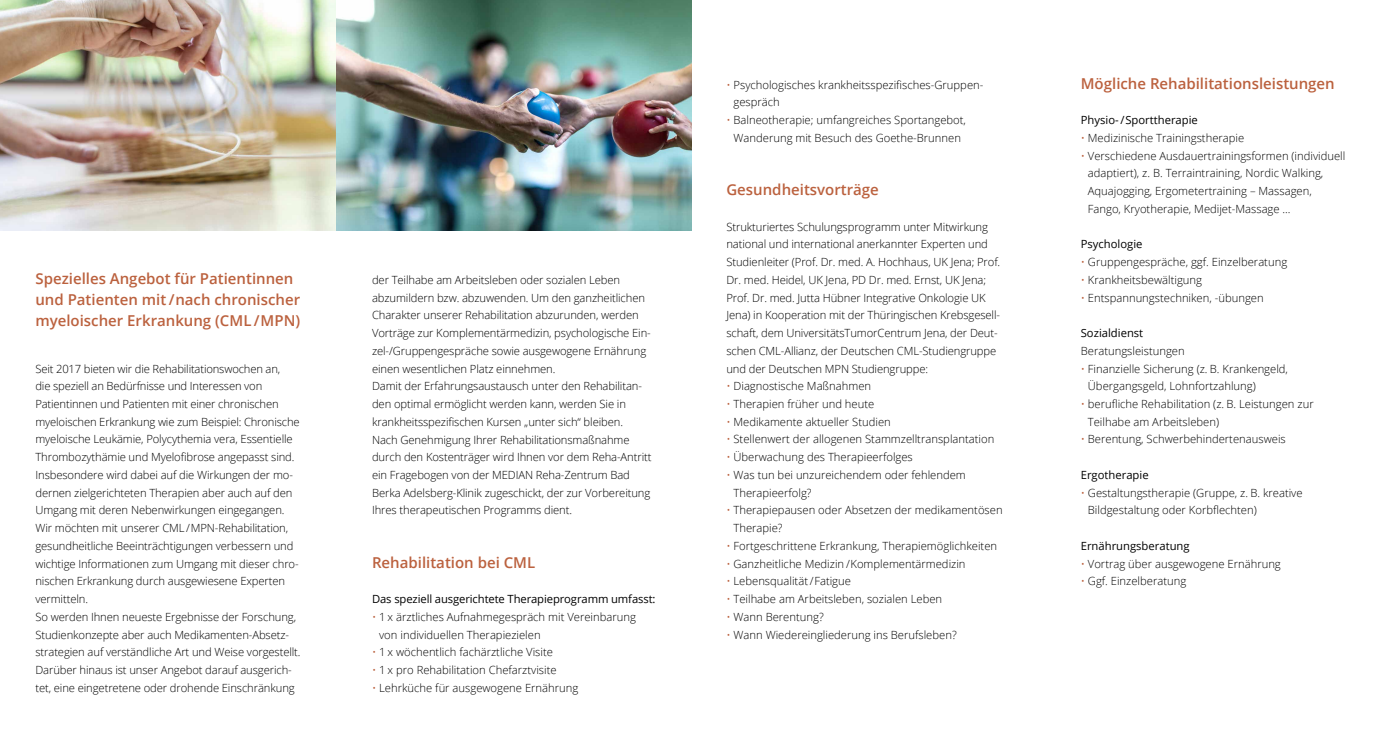
<style>
.page{position:relative;width:1382px;height:745px;background:#fff}
.page>*{position:absolute;margin:0;border:0;box-sizing:border-box;transform-origin:0 0}
.t1{font:600 15px/21.2px "Open Sans";color:#bb613e}
.t2{font:300 11.25px/17.8px "Open Sans";letter-spacing:-.01em;color:#000}
.t3{font:11.25px "Open Sans";color:#000}
.s1{color:#bb613e}
</style>
<div class="page">
<img style="left:0;top:0;width:691px;height:230px">
<h1 class="t1" style="left:35px;top:267px;width:266px">Spezielles Angebot für Patientinnen und Patienten mit / nach chronischer myeloischer Erkrankung (CML / MPN)</h1>
<p class="t2" style="left:35px;top:359px;width:267px">Seit 2017 bieten wir die Rehabilitationswochen an,<br>die speziell an Bedürfnisse und Interessen von Patientinnen und Patienten mit einer chronischen myeloischen Erkrankung wie zum Beispiel: Chronische myeloische Leukämie, Polycythemia vera, Essentielle Thrombozythämie und Myelofibrose angepasst sind.<br>Insbesondere wird dabei auf die Wirkungen der mo&shy;dernen zielgerichteten Therapien aber auch auf den Umgang mit deren Nebenwirkungen eingegangen.<br>Wir möchten mit unserer CML / MPN-Rehabilitation, gesundheitliche Beeinträchtigungen verbessern und wichtige Informationen zum Umgang mit dieser chro&shy;nischen Erkrankung durch ausgewiesene Experten vermitteln.<br>So werden Ihnen neueste Ergebnisse der Forschung, Studienkonzepte aber auch Medikamenten-Absetz&shy;strategien auf verständliche Art und Weise vorgestellt.<br>Darüber hinaus ist unser Angebot darauf ausgerich&shy;tet, eine eingetretene oder drohende Einschränkung</p>
<p class="t2" style="left:372px;top:270px;width:281px">der Teilhabe am Arbeitsleben oder sozialen Leben abzumildern bzw. abzuwenden. Um den ganzheitlichen Charakter unserer Rehabilitation abzurunden, werden Vorträge zur Komplementärmedizin, psychologische Ein&shy;zel-/Gruppengespräche sowie ausgewogene Ernährung einen wesentlichen Platz einnehmen.<br>Damit der Erfahrungsaustausch unter den Rehabilitan&shy;den optimal ermöglicht werden kann, werden Sie in krankheitsspezifischen Kursen „unter sich“ bleiben.<br>Nach Genehmigung Ihrer Rehabilitationsmaßnahme durch den Kostenträger wird Ihnen vor dem Reha-Antritt ein Fragebogen von der MEDIAN Reha-Zentrum Bad Berka Adelsberg-Klinik zugeschickt, der zur Vorbereitung Ihres therapeutischen Programms dient.</p>
<h1 class="t1" style="left:372px;top:551px;width:165px">Rehabilitation bei CML</h1>
<p class="t3" style="left:372px;top:591px;width:285px">Das speziell ausgerichtete Therapieprogramm umfasst:</p>
<p class="t2" style="left:379px;top:607px;width:258px;text-indent:-7px"><span class="s1">•</span> 1 x ärztliches Aufnahmegespräch mit Vereinbarung von individuellen Therapiezielen</p>
<p class="t2" style="left:372px;top:642px;width:182px"><span class="s1">•</span> 1 x wöchentlich fachärztliche Visite</p>
<p class="t2" style="left:372px;top:660px;width:186px"><span class="s1">•</span> 1 x pro Rehabilitation Chefarztvisite</p>
<p class="t2" style="left:372px;top:678px;width:208px"><span class="s1">•</span> Lehrküche für ausgewogene Ernährung</p>
<p class="t2" style="left:733px;top:75px;width:250px;text-indent:-7px"><span class="s1">•</span> Psychologisches krankheitsspezifisches-Gruppen&shy;gespräch</p>
<p class="t2" style="left:726px;top:111px;width:241px;text-align:center"><span class="s1">•</span> Balneotherapie; umfangreiches Sportangebot,<br>Wanderung mit Besuch des Goethe-Brunnen</p>
<h1 class="t1" style="left:726px;top:179px;width:154px">Gesundheitsvorträge</h1>
<p class="t2" style="left:726px;top:217px;width:275px">Strukturiertes Schulungsprogramm unter Mitwirkung national und international anerkannter Experten und Studienleiter (Prof. Dr. med. A. Hochhaus, UK Jena; Prof.<br>Dr. med. Heidel, UK Jena, PD Dr. med. Ernst, UK Jena; Prof. Dr. med. Jutta Hübner Integrative Onkologie UK Jena) in Kooperation mit der Thüringischen Krebsgesell&shy;schaft, dem UniversitätsTumorCentrum Jena, der Deut&shy;schen CML-Allianz, der Deutschen CML-Studiengruppe und der Deutschen MPN Studiengruppe:</p>
<p class="t2" style="left:726px;top:377px;width:146px"><span class="s1">•</span> Diagnostische Maßnahmen</p>
<p class="t2" style="left:726px;top:394px;width:149px"><span class="s1">•</span> Therapien früher und heute</p>
<p class="t2" style="left:726px;top:412px;width:166px"><span class="s1">•</span> Medikamente aktueller Studien</p>
<p class="t2" style="left:726px;top:430px;width:269px"><span class="s1">•</span> Stellenwert der allogenen Stammzelltransplantation</p>
<p class="t2" style="left:726px;top:447px;width:188px"><span class="s1">•</span> Überwachung des Therapieerfolges</p>
<p class="t2" style="left:733px;top:465px;width:234px;text-indent:-7px"><span class="s1">•</span> Was tun bei unzureichendem oder fehlendem<br>Therapieerfolg?</p>
<p class="t2" style="left:733px;top:501px;width:271px;text-indent:-7px"><span class="s1">•</span> Therapiepausen oder Absetzen der medikamentösen<br>Therapie?</p>
<p class="t2" style="left:726px;top:536px;width:272px"><span class="s1">•</span> Fortgeschrittene Erkrankung, Therapiemöglichkeiten</p>
<p class="t2" style="left:726px;top:554px;width:241px"><span class="s1">•</span> Ganzheitliche Medizin / Komplementärmedizin</p>
<p class="t2" style="left:726px;top:571px;width:126px"><span class="s1">•</span> Lebensqualität / Fatigue</p>
<p class="t2" style="left:726px;top:589px;width:217px"><span class="s1">•</span> Teilhabe am Arbeitsleben, sozialen Leben</p>
<p class="t2" style="left:726px;top:607px;width:99px"><span class="s1">•</span> Wann Berentung?</p>
<p class="t2" style="left:726px;top:625px;width:232px"><span class="s1">•</span> Wann Wiedereingliederung ins Berufsleben?</p>
<h1 class="t1" style="left:1081px;top:72px;width:255px">Mögliche Rehabilitationsleistungen</h1>
<p class="t3" style="left:1081px;top:112px;width:119px">Physio- / Sporttherapie</p>
<p class="t2" style="left:1081px;top:128px;width:165px"><span class="s1">•</span> Medizinische Trainingstherapie</p>
<p class="t2" style="left:1088px;top:146px;width:259px;text-indent:-7px"><span class="s1">•</span> Verschiedene Ausdauertrainingsformen (individuell adaptiert), z. B. Terraintraining, Nordic Walking, Aquajogging, Ergometertraining – Massagen, Fango, Kryotherapie, Medijet-Massage …</p>
<p class="t3" style="left:1081px;top:236px;width:63px">Psychologie</p>
<p class="t2" style="left:1081px;top:253px;width:208px"><span class="s1">•</span> Gruppengespräche, ggf. Einzelberatung</p>
<p class="t2" style="left:1081px;top:270px;width:123px"><span class="s1">•</span> Krankheitsbewältigung</p>
<p class="t2" style="left:1081px;top:288px;width:184px"><span class="s1">•</span> Entspannungstechniken, -übungen</p>
<p class="t3" style="left:1081px;top:325px;width:64px">Sozialdienst</p>
<p class="t2" style="left:1081px;top:341px;width:105px">Beratungsleistungen</p>
<p class="t2" style="left:1088px;top:359px;width:202px;text-indent:-7px"><span class="s1">•</span> Finanzielle Sicherung (z. B. Krankengeld,<br>Übergangsgeld, Lohnfortzahlung)</p>
<p class="t2" style="left:1088px;top:394px;width:227px;text-indent:-7px"><span class="s1">•</span> berufliche Rehabilitation (z. B. Leistungen zur<br>Teilhabe am Arbeitsleben)</p>
<p class="t2" style="left:1081px;top:430px;width:207px"><span class="s1">•</span> Berentung, Schwerbehindertenausweis</p>
<p class="t3" style="left:1081px;top:467px;width:69px">Ergotherapie</p>
<p class="t2" style="left:1088px;top:483px;width:216px;text-indent:-7px"><span class="s1">•</span> Gestaltungstherapie (Gruppe, z. B. kreative<br>Bildgestaltung oder Korbflechten)</p>
<p class="t3" style="left:1081px;top:537px;width:110px">Ernährungsberatung</p>
<p class="t2" style="left:1081px;top:554px;width:202px"><span class="s1">•</span> Vortrag über ausgewogene Ernährung</p>
<p class="t2" style="left:1081px;top:571px;width:107px"><span class="s1">•</span> Ggf. Einzelberatung</p>
</div>
